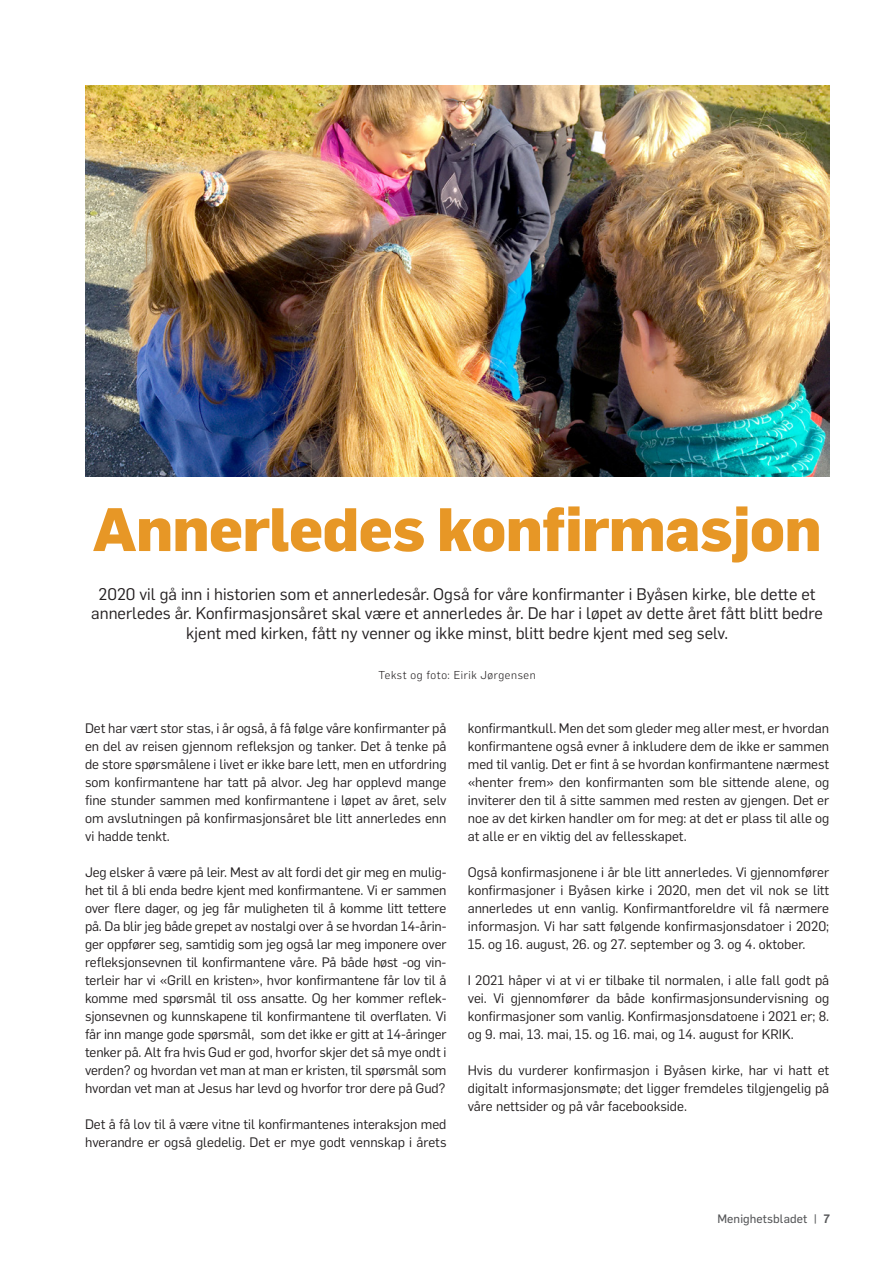
<style>
.page{position:relative;width:893px;height:1263px;background:#fff}
.page>*{position:absolute;margin:0;border:0;box-sizing:border-box;transform-origin:0 0}
.t1{font:800 60px "Flama";letter-spacing:-.01em;color:#e79726}
.t2{font:16.5px/19.5px "Flama";color:#231f20;text-align:center}
.t3{font:13.5px/18px "Flama";color:#231f20;text-align:justify}
.t4{font:12px "Flama Basic";letter-spacing:.01em;color:#57585a}
.t5{font:300 11.25px "Flama";letter-spacing:.05em;color:#231f20}
.s1{font-family:"Flama";font-weight:500}
</style>
<div class="page">
<img style="left:85px;top:85px;width:744px;height:391px">
<h1 class="t1" style="left:93px;top:486px;width:730px">Annerledes konfirmasjon</h1>
<p class="t2" style="left:91px;top:583px;width:733px">2020 vil gå inn i historien som et annerledesår. Også for våre konfirmanter i Byåsen kirke, ble dette et annerledes år. Konfirmasjonsåret skal være et annerledes år. De har i løpet av dette året fått blitt bedre kjent med kirken, fått ny venner og ikke minst, blitt bedre kjent med seg selv.</p>
<p class="t5" style="left:379px;top:667px;width:158px">Tekst og foto: Eirik Jørgensen</p>
<p class="t3" style="left:85px;top:718px;width:363px">Det har vært stor stas, i år også, å få følge våre konfirmanter på en del av reisen gjennom refleksjon og tanker. Det å tenke på de store spørsmålene i livet er ikke bare lett, men en utfordring som konfirmantene har tatt på alvor. Jeg har opplevd mange fine stunder sammen med konfirmantene i løpet av året, selv om avslutningen på konfirmasjonsåret ble litt annerledes enn vi hadde tenkt.</p>
<p class="t3" style="left:85px;top:862px;width:363px">Jeg elsker å være på leir. Mest av alt fordi det gir meg en mulig&shy;het til å bli enda bedre kjent med konfirmantene. Vi er sammen over flere dager, og jeg får muligheten til å komme litt tettere på. Da blir jeg både grepet av nostalgi over å se hvordan 14-årin&shy;ger oppfører seg, samtidig som jeg også lar meg imponere over refleksjonsevnen til konfirmantene våre. På både høst -og vin&shy;terleir har vi «Grill en kristen», hvor konfirmantene får lov til å komme med spørsmål til oss ansatte. Og her kommer reflek&shy;sjonsevnen og kunnskapene til konfirmantene til overflaten. Vi får inn mange gode spørsmål, som det ikke er gitt at 14-åringer tenker på. Alt fra hvis Gud er god, hvorfor skjer det så mye ondt i verden? og hvordan vet man at man er kristen, til spørsmål som hvordan vet man at Jesus har levd og hvorfor tror dere på Gud?</p>
<p class="t3" style="left:85px;top:1114px;width:363px">Det å få lov til å være vitne til konfirmantenes interaksjon med hverandre er også gledelig. Det er mye godt vennskap i årets</p>
<p class="t3" style="left:468px;top:718px;width:363px">konfirmantkull. Men det som gleder meg aller mest, er hvordan konfirmantene også evner å inkludere dem de ikke er sammen med til vanlig. Det er fint å se hvordan konfirmantene nærmest «henter frem» den konfirmanten som ble sittende alene, og inviterer den til å sitte sammen med resten av gjengen. Det er noe av det kirken handler om for meg: at det er plass til alle og at alle er en viktig del av fellesskapet.</p>
<p class="t3" style="left:468px;top:862px;width:363px">Også konfirmasjonene i år ble litt annerledes. Vi gjennomfører konfirmasjoner i Byåsen kirke i 2020, men det vil nok se litt annerledes ut enn vanlig. Konfirmantforeldre vil få nærmere informasjon. Vi har satt følgende konfirmasjonsdatoer i 2020;</p>
<p class="t3" style="left:468px;top:934px;width:339px">15. og 16. august, 26. og 27. september og 3. og 4. oktober.</p>
<p class="t3" style="left:468px;top:970px;width:363px">I 2021 håper vi at vi er tilbake til normalen, i alle fall godt på vei. Vi gjennomfører da både konfirmasjonsundervisning og konfirmasjoner som vanlig. Konfirmasjonsdatoene i 2021 er; 8. og 9. mai, 13. mai, 15. og 16. mai, og 14. august for KRIK.</p>
<p class="t3" style="left:468px;top:1060px;width:363px">Hvis du vurderer konfirmasjon i Byåsen kirke, har vi hatt et digitalt informasjonsmøte; det ligger fremdeles tilgjengelig på våre nettsider og på vår facebookside.</p>
<p class="t4" style="left:717px;top:1211px;width:114px">Menighetsbladet | <span class="s1">7</span></p>
</div>
